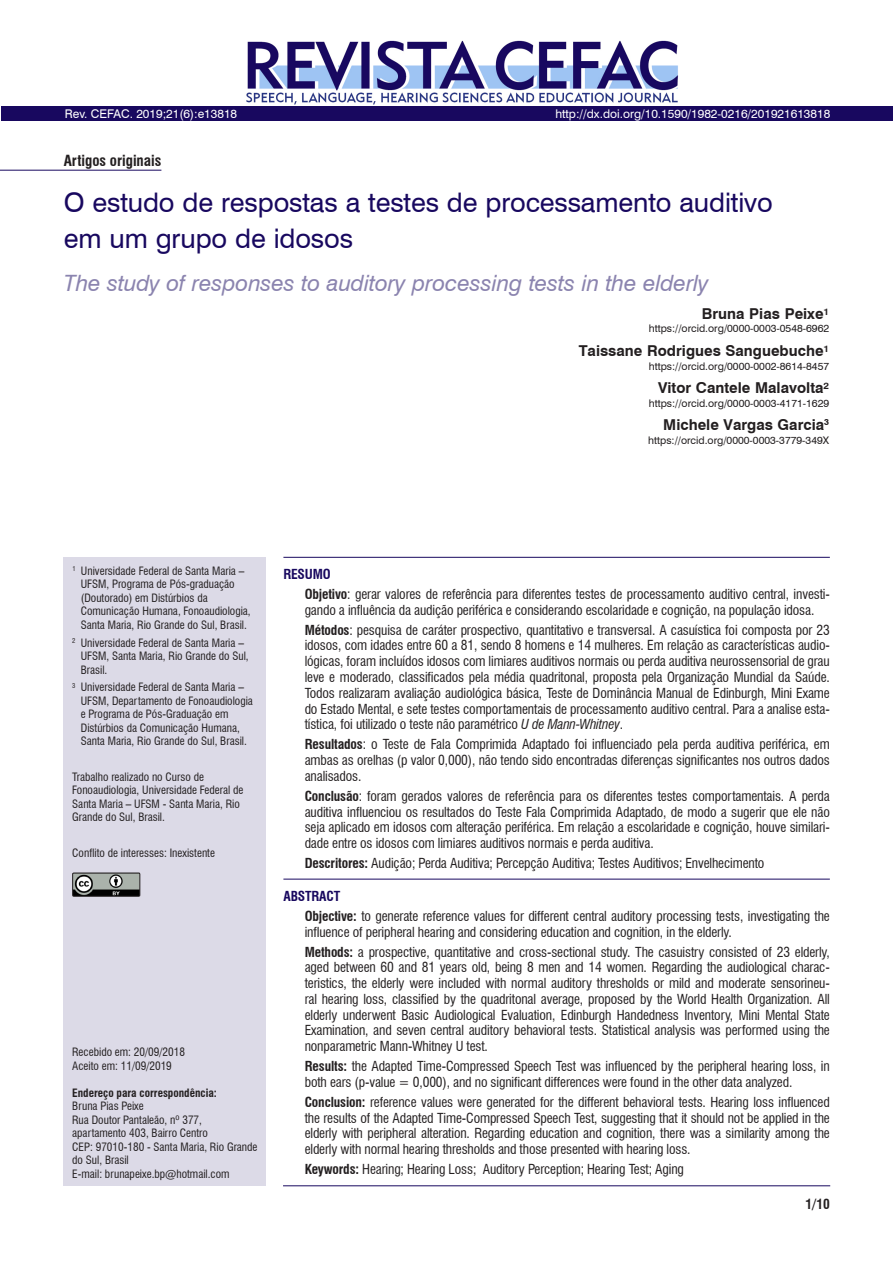
<style>
.page{position:relative;width:893px;height:1263px;background:#fff}
.page>*{position:absolute;margin:0;border:0;box-sizing:border-box;transform-origin:0 0}
.Titulo{font:27px/36px "Swiss 721 BT";letter-spacing:-.005em;color:#18085f}
.Titulo_ingles{font:italic 22.5px "Swiss 721 BT";letter-spacing:-.005em;color:#8b84af}
.Autor{font:700 15px "Swiss 721 BT";color:#231f20}
.Tipo_de_artigo{font:700 condensed 15px "Swiss 721 BT";color:#231f20}
.Resumo{font:condensed 13.5px/15.8px "Swiss 721 BT";letter-spacing:-.01em;color:#231f20;text-align:justify}
.Resumo_título{font:700 condensed 13.5px "Swiss 721 BT";letter-spacing:-.01em;color:#18085f}
.Cabeço_autor_esquer{font:700 condensed 13.5px "Swiss 721 BT";color:#231f20}
.DOI_-_variável_1{font:12px "Swiss 721 BT";color:#fff}
.Legenda_bibliográfi{font:12px "Swiss 721 BT";color:#fff}
.Notas{font:condensed 11.25px/13.5px "Swiss 721 BT";color:#231f20}
.Endereço_correspond{font:condensed 11.25px/13.5px "Swiss 721 BT";color:#231f20}
.Notas_sem_paragrafo{font:condensed 11.25px/13.5px "Swiss 721 BT";color:#231f20}
.Endereço_correspond-2{font:700 condensed 11.25px "Swiss 721 BT";color:#231f20}
.ORCID{font:10.5px "Swiss 721 BT";color:#231f20}
.s1{font-weight:700}
.s2{font-style:italic}
</style>
<div class="page">
<div style="left:64px;top:558px;width:202px;height:628px;background:#dcdae7"></div>
<img style="left:74px;top:875px;width:64px;height:19px">
<div style="left:72px;top:873px;width:68px;height:23px;border:1px solid #231f20"></div>
<hr style="left:283px;top:557px;width:547px;height:1px;background:#18085f">
<hr style="left:283px;top:879px;width:547px;height:1px;background:#18085f">
<hr style="left:283px;top:1185px;width:547px;height:1px;background:#18085f">
<hr style="left:0;top:170px;width:161px;height:1px;background:#18085f">
<img style="left:246px;top:40px;width:432px;height:65px">
<div style="left:1px;top:106px;width:892px;height:15px;background:#18085f"></div>
<p class="Legenda_bibliográfi" style="left:65px;top:106px;width:174px">Rev. CEFAC. 2019;21(6):e13818</p>
<p class="DOI_-_variável_1" style="left:555px;top:106px;width:276px">http://dx.doi.org/10.1590/1982-0216/201921613818</p>
<p class="Tipo_de_artigo" style="left:64px;top:152px;width:99px">Artigos originais</p>
<p class="Titulo" style="left:64px;top:184px;width:710px">O estudo de respostas a testes de processamento auditivo em um grupo de idosos</p>
<p class="Titulo_ingles" style="left:64px;top:268px;width:646px">The study of responses to auditory processing tests in the elderly</p>
<p class="Autor" style="left:702px;top:303px;width:129px">Bruna Pias Peixe¹</p>
<p class="ORCID" style="left:649px;top:321px;width:182px">https://orcid.org/0000-0003-0548-6962</p>
<p class="Autor" style="left:579px;top:340px;width:252px">Taissane Rodrigues Sanguebuche¹</p>
<p class="ORCID" style="left:649px;top:358px;width:182px">https://orcid.org/0000-0002-8614-8457</p>
<p class="Autor" style="left:658px;top:377px;width:173px">Vitor Cantele Malavolta²</p>
<p class="ORCID" style="left:649px;top:395px;width:182px">https://orcid.org/0000-0003-4171-1629</p>
<p class="Autor" style="left:663px;top:414px;width:167px">Michele Vargas Garcia<sup>3</sup></p>
<p class="ORCID" style="left:648px;top:433px;width:182px">https://orcid.org/0000-0003-3779-349X</p>
<p class="Notas" style="left:81px;top:564px;width:171px;text-indent:-8px"><sup>1</sup> Universidade Federal de Santa Maria – UFSM, Programa de Pós-graduação (Doutorado) em Distúrbios da Comunicação Humana, Fonoaudiologia, Santa Maria, Rio Grande do Sul, Brasil.</p>
<p class="Notas" style="left:81px;top:636px;width:169px;text-indent:-9px"><sup>2</sup> Universidade Federal de Santa Maria –<br>UFSM, Santa Maria, Rio Grande do Sul,<br>Brasil.</p>
<p class="Notas" style="left:81px;top:680px;width:174px;text-indent:-9px"><sup>3</sup> Universidade Federal de Santa Maria – UFSM, Departamento de Fonoaudiologia e Programa de Pós-Graduação em Distúrbios da Comunicação Humana, Santa Maria, Rio Grande do Sul, Brasil.</p>
<p class="Notas_sem_paragrafo" style="left:72px;top:770px;width:173px">Trabalho realizado no Curso de<br>Fonoaudiologia, Universidade Federal de<br>Santa Maria – UFSM - Santa Maria, Rio<br>Grande do Sul, Brasil.</p>
<p class="Notas" style="left:72px;top:846px;width:144px">Conflito de interesses: Inexistente</p>
<p class="Endereço_correspond" style="left:72px;top:1045px;width:114px">Recebido em: 20/09/2018</p>
<p class="Endereço_correspond" style="left:72px;top:1059px;width:101px">Aceito em: 11/09/2019</p>
<p class="Endereço_correspond-2" style="left:72px;top:1086px;width:146px">Endereço para correspondência:</p>
<p class="Endereço_correspond" style="left:72px;top:1099px;width:73px">Bruna Pias Peixe</p>
<p class="Endereço_correspond" style="left:72px;top:1113px;width:137px">Rua Doutor Pantaleão, nº 377, apartamento 403, Bairro Centro</p>
<p class="Endereço_correspond" style="left:72px;top:1140px;width:187px">CEP: 97010-180 - Santa Maria, Rio Grande do Sul, Brasil</p>
<p class="Endereço_correspond" style="left:72px;top:1167px;width:159px">E-mail: brunapeixe.bp@hotmail.com</p>
<p class="Resumo_título" style="left:283px;top:566px;width:49px">RESUMO</p>
<p class="Resumo" style="left:305px;top:586px;width:527px"><span class="s1">Objetivo</span>: gerar valores de referência para diferentes testes de processamento auditivo central, investi&shy;gando a influência da audição periférica e considerando escolaridade e cognição, na população idosa.</p>
<p class="Resumo" style="left:305px;top:622px;width:527px"><span class="s1">Métodos</span>: pesquisa de caráter prospectivo, quantitativo e transversal. A casuística foi composta por 23 idosos, com idades entre 60 a 81, sendo 8 homens e 14 mulheres. Em relação as características audio&shy;lógicas, foram incluídos idosos com limiares auditivos normais ou perda auditiva neurossensorial de grau leve e moderado, classificados pela média quadritonal, proposta pela Organização Mundial da Saúde.<br>Todos realizaram avaliação audiológica básica, Teste de Dominância Manual de Edinburgh, Mini Exame do Estado Mental, e sete testes comportamentais de processamento auditivo central. Para a analise esta&shy;tística, foi utilizado o teste não paramétrico <span class="s2">U de Mann-Whitney</span>.</p>
<p class="Resumo" style="left:305px;top:736px;width:527px"><span class="s1">Resultados</span>: o Teste de Fala Comprimida Adaptado foi influenciado pela perda auditiva periférica, em ambas as orelhas (p valor 0,000), não tendo sido encontradas diferenças significantes nos outros dados analisados.</p>
<p class="Resumo" style="left:305px;top:788px;width:527px"><span class="s1">Conclusão</span>: foram gerados valores de referência para os diferentes testes comportamentais. A perda auditiva influenciou os resultados do Teste Fala Comprimida Adaptado, de modo a sugerir que ele não seja aplicado em idosos com alteração periférica. Em relação a escolaridade e cognição, houve similari&shy;dade entre os idosos com limiares auditivos normais e perda auditiva.</p>
<p class="Resumo" style="left:305px;top:855px;width:461px"><span class="s1">Descritores:</span> Audição; Perda Auditiva; Percepção Auditiva; Testes Auditivos; Envelhecimento</p>
<p class="Resumo_título" style="left:283px;top:888px;width:58px">ABSTRACT</p>
<p class="Resumo" style="left:305px;top:908px;width:527px"><span class="s1">Objective:</span> to generate reference values for different central auditory processing tests, investigating the influence of peripheral hearing and considering education and cognition, in the elderly.</p>
<p class="Resumo" style="left:305px;top:944px;width:527px"><span class="s1">Methods:</span> a prospective, quantitative and cross-sectional study. The casuistry consisted of 23 elderly, aged between 60 and 81 years old, being 8 men and 14 women. Regarding the audiological charac&shy;teristics, the elderly were included with normal auditory thresholds or mild and moderate sensorineu&shy;ral hearing loss, classified by the quadritonal average, proposed by the World Health Organization. All elderly underwent Basic Audiological Evaluation, Edinburgh Handedness Inventory, Mini Mental State Examination, and seven central auditory behavioral tests. Statistical analysis was performed using the nonparametric Mann-Whitney U test.</p>
<p class="Resumo" style="left:305px;top:1058px;width:527px"><span class="s1">Results:</span> the Adapted Time-Compressed Speech Test was influenced by the peripheral hearing loss, in both ears (p-value = 0,000), and no significant differences were found in the other data analyzed.</p>
<p class="Resumo" style="left:305px;top:1094px;width:527px"><span class="s1">Conclusion:</span> reference values were generated for the different behavioral tests. Hearing loss influenced the results of the Adapted Time-Compressed Speech Test, suggesting that it should not be applied in the elderly with peripheral alteration. Regarding education and cognition, there was a similarity among the elderly with normal hearing thresholds and those presented with hearing loss.</p>
<p class="Resumo" style="left:305px;top:1161px;width:381px"><span class="s1">Keywords:</span> Hearing; Hearing Loss; Auditory Perception; Hearing Test; Aging</p>
<p class="Cabeço_autor_esquer" style="left:805px;top:1195px;width:26px">1/10</p>
</div>
